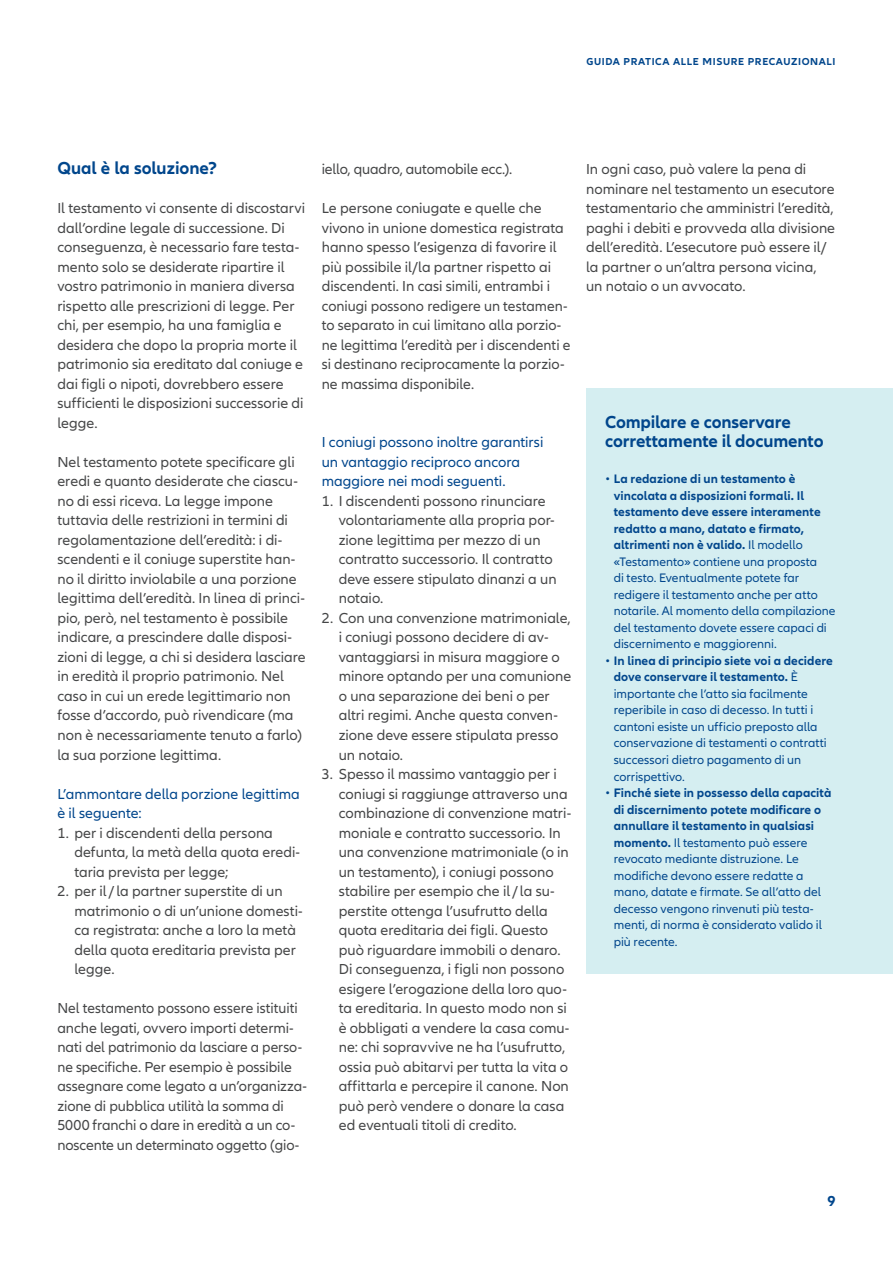
<style>
.page{position:relative;width:893px;height:1263px;background:#fff}
.page>*{position:absolute;margin:0;border:0;box-sizing:border-box;transform-origin:0 0}
.Copy___Neo_Regular{font:700 18px/19.5px "Allianz Neo";letter-spacing:-.005em;color:#01468c}
.Copy___Neo_Regular-2{font:15px/19.5px "Allianz Neo";color:#454647}
.H4___Reg___10_13{font:15px "Allianz Neo";color:#01468c}
.t1{font:700 15px "Allianz Neo";color:#01468c}
.t2{font:12.75px/16.5px "Allianz Neo";color:#01468c}
.t3{font:700 10.5px "Allianz Neo";letter-spacing:.06em;color:#01468c}
.s1{font-weight:700}
</style>
<div class="page">
<div style="left:586px;top:389px;width:307px;height:585px;background:#d5eef1"></div>
<p class="t3" style="left:586px;top:56px;width:251px">GUIDA PRATICA ALLE MISURE PRECAUZIONALI</p>
<p class="Copy___Neo_Regular" style="left:57px;top:159px;width:161px">Qual è la soluzione?</p>
<p class="Copy___Neo_Regular-2" style="left:57px;top:199px;width:249px">Il testamento vi consente di discostarvi dall’ordine legale di successione. Di conseguenza, è necessario fare testa&shy;mento solo se desiderate ripartire il vostro patrimonio in maniera diversa rispetto alle prescrizioni di legge. Per chi, per esempio, ha una famiglia e desidera che dopo la propria morte il patrimonio sia ereditato dal coniuge e dai figli o nipoti, dovrebbero essere sufficienti le disposizioni successorie di legge.</p>
<p class="Copy___Neo_Regular-2" style="left:57px;top:453px;width:250px">Nel testamento potete specificare gli eredi e quanto desiderate che ciascu&shy;no di essi riceva. La legge impone tuttavia delle restrizioni in termini di regolamentazione dell’eredità: i di&shy;scendenti e il coniuge superstite han&shy;no il diritto inviolabile a una porzione legittima dell’eredità. In linea di princi&shy;pio, però, nel testamento è possibile indicare, a prescindere dalle disposi&shy;zioni di legge, a chi si desidera lasciare in eredità il proprio patrimonio. Nel caso in cui un erede legittimario non fosse d’accordo, può rivendicare (ma non è necessariamente tenuto a farlo) la sua porzione legittima.</p>
<p class="H4___Reg___10_13" style="left:57px;top:785px;width:244px">L’ammontare della porzione legittima</p>
<p class="H4___Reg___10_13" style="left:57px;top:804px;width:86px">è il seguente:</p>
<p class="Copy___Neo_Regular-2" style="left:74px;top:823px;width:227px;text-indent:-17px">1. per i discendenti della persona defunta, la metà della quota eredi&shy;taria prevista per legge;</p>
<p class="Copy___Neo_Regular-2" style="left:74px;top:882px;width:230px;text-indent:-17px">2. per il/la partner superstite di un matrimonio o di un’unione domesti&shy;ca registrata: anche a loro la metà della quota ereditaria prevista per legge.</p>
<p class="Copy___Neo_Regular-2" style="left:57px;top:999px;width:251px">Nel testamento possono essere istituiti anche legati, ovvero importi determi&shy;nati del patrimonio da lasciare a perso&shy;ne specifiche. Per esempio è possibile assegnare come legato a un’organizza&shy;zione di pubblica utilità la somma di 5000 franchi o dare in eredità a un co&shy;noscente un determinato oggetto (gio-</p>
<p class="Copy___Neo_Regular-2" style="left:322px;top:160px;width:192px">iello, quadro, automobile ecc.).</p>
<p class="Copy___Neo_Regular-2" style="left:322px;top:199px;width:250px">Le persone coniugate e quelle che vivono in unione domestica registrata hanno spesso l’esigenza di favorire il più possibile il/la partner rispetto ai discendenti. In casi simili, entrambi i coniugi possono redigere un testamen&shy;to separato in cui limitano alla porzio&shy;ne legittima l’eredità per i discendenti e si destinano reciprocamente la porzio&shy;ne massima disponibile.</p>
<p class="H4___Reg___10_13" style="left:322px;top:434px;width:223px">I coniugi possono inoltre garantirsi</p>
<p class="H4___Reg___10_13" style="left:322px;top:453px;width:200px">un vantaggio reciproco ancora</p>
<p class="H4___Reg___10_13" style="left:322px;top:473px;width:185px">maggiore nei modi seguenti.</p>
<p class="Copy___Neo_Regular-2" style="left:339px;top:492px;width:219px;text-indent:-17px">1. I discendenti possono rinunciare volontariamente alla propria por&shy;zione legittima per mezzo di un contratto successorio. Il contratto deve essere stipulato dinanzi a un notaio.</p>
<p class="Copy___Neo_Regular-2" style="left:339px;top:609px;width:234px;text-indent:-17px">2. Con una convenzione matrimoniale, i coniugi possono decidere di av&shy;vantaggiarsi in misura maggiore o minore optando per una comunione o una separazione dei beni o per altri regimi. Anche questa conven&shy;zione deve essere stipulata presso un notaio.</p>
<p class="Copy___Neo_Regular-2" style="left:339px;top:765px;width:234px;text-indent:-17px">3. Spesso il massimo vantaggio per i coniugi si raggiunge attraverso una combinazione di convenzione matri&shy;moniale e contratto successorio. In una convenzione matrimoniale (o in un testamento), i coniugi possono stabilire per esempio che il/la su&shy;perstite ottenga l’usufrutto della quota ereditaria dei figli. Questo può riguardare immobili o denaro.<br>Di conseguenza, i figli non possono esigere l’erogazione della loro quo&shy;ta ereditaria. In questo modo non si è obbligati a vendere la casa comu&shy;ne: chi sopravvive ne ha l’usufrutto, ossia può abitarvi per tutta la vita o affittarla e percepire il canone. Non può però vendere o donare la casa ed eventuali titoli di credito.</p>
<p class="Copy___Neo_Regular-2" style="left:586px;top:160px;width:251px">In ogni caso, può valere la pena di nominare nel testamento un esecutore testamentario che amministri l’eredità, paghi i debiti e provveda alla divisione dell’eredità. L’esecutore può essere il/ la partner o un’altra persona vicina, un notaio o un avvocato.</p>
<p class="Copy___Neo_Regular" style="left:605px;top:413px;width:220px">Compilare e conservare correttamente il documento</p>
<p class="t2" style="left:614px;top:471px;width:223px;text-indent:-9px">• <span class="s1">La redazione di un testamento è vincolata a disposizioni formali. Il testamento deve essere interamente redatto a mano, datato e firmato, altrimenti non è valido.</span> Il modello «Testamento» contiene una proposta<br>di testo. Eventualmente potete far redigere il testamento anche per atto notarile. Al momento della compilazione del testamento dovete essere capaci di discernimento e maggiorenni.</p>
<p class="t2" style="left:614px;top:653px;width:221px;text-indent:-9px">• <span class="s1">In linea di principio siete voi a decidere dove conservare il testamento.</span> È importante che l’atto sia facilmente reperibile in caso di decesso. In tutti i cantoni esiste un ufficio preposto alla conservazione di testamenti o contratti successori dietro pagamento di un corrispettivo.</p>
<p class="t2" style="left:614px;top:785px;width:219px;text-indent:-9px">• <span class="s1">Finché siete in possesso della capacità di discernimento potete modificare o annullare il testamento in qualsiasi momento.</span> Il testamento può essere revocato mediante distruzione. Le modifiche devono essere redatte a mano, datate e firmate. Se all’atto del decesso vengono rinvenuti più testa&shy;menti, di norma è considerato valido il più recente.</p>
<p class="t1" style="left:827px;top:1192px;width:10px">9</p>
</div>
